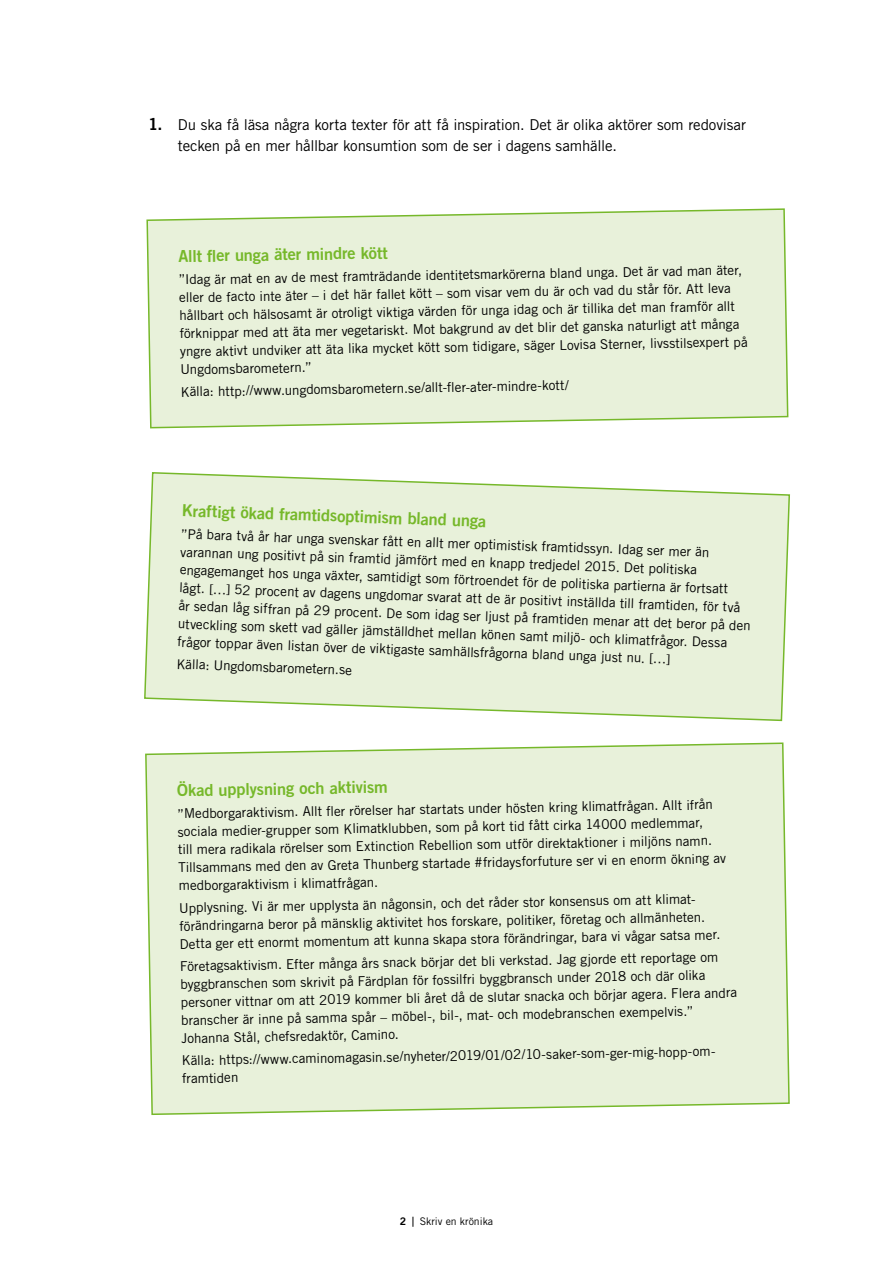
<style>
.page{position:relative;width:893px;height:1263px;background:#fff}
.page>*{position:absolute;margin:0;border:0;box-sizing:border-box;transform-origin:0 0}
.t1{font:16.5px "Trade Gothic LT Std Bd 2";color:#76b82a}
.t2{font:15px/21px "Trade Gothic LT Std";letter-spacing:-.01em;color:#000}
.Notis_-_Brödtext__P{font:13.5px/18px "Trade Gothic LT Std";color:#000}
.t3{font:10.5px "Trade Gothic LT Std";color:#000}
.t4{font:10.5px "Trade Gothic LT Std Bd 2";color:#000}
.s1{font-family:"Trade Gothic LT Std Bd 2";font-size:16.5px}
</style>
<div class="page">
<svg style="left:146px;top:208px;width:643px;height:221px;background:#e7f0d9"></svg>
<svg style="left:144px;top:472px;width:646px;height:250px;background:#e8f1da"></svg>
<div style="left:145px;top:742px;width:645px;height:373px;background:#e8f1da"></div>
<h3 class="t2" style="left:178px;top:114px;width:569px;text-indent:-30px"><span class="s1">1.</span> Du ska få läsa några korta texter för att få inspiration. Det är olika aktörer som redovisar tecken på en mer hållbar konsumtion som de ser i dagens samhälle.</h3>
<h4 class="t1" style="left:178px;top:246px;width:211px;rotate:-1deg">Allt fl er unga äter mindre kött</h4>
<p class="Notis_-_Brödtext__P" style="left:179px;top:270px;width:569px;rotate:-1deg">”Idag är mat en av de mest framträdande identitetsmarkörerna bland unga. Det är vad man äter, eller de facto inte äter – i det här fallet kött – som visar vem du är och vad du står för. Att leva hållbart och hälsosamt är otroligt viktiga värden för unga idag och är tillika det man framför allt förknippar med att äta mer vegetariskt. Mot bakgrund av det blir det ganska naturligt att många yngre aktivt undviker att äta lika mycket kött som tidigare, säger Lovisa Sterner, livsstilsexpert på Ungdomsbarometern.”</p>
<p class="Notis_-_Brödtext__P" style="left:181px;top:383px;width:390px;rotate:-1deg">Källa: http://www.ungdomsbarometern.se/allt-fl er-ater-mindre-kott/</p>
<h4 class="t1" style="left:182px;top:500px;width:306px;rotate:2deg">Kraftigt ökad framtidsoptimism bland unga</h4>
<p class="Notis_-_Brödtext__P" style="left:181px;top:524px;width:574px;rotate:2deg">”På bara två år har unga svenskar fått en allt mer optimistisk framtidssyn. Idag ser mer än varannan ung positivt på sin framtid jämfört med en knapp tredjedel 2015. Det politiska engagemanget hos unga växter, samtidigt som förtroendet för de politiska partierna är fortsatt lågt. […] 52 procent av dagens ungdomar svarat att de är positivt inställda till framtiden, för två år sedan låg siffran på 29 procent. De som idag ser ljust på framtiden menar att det beror på den utveckling som skett vad gäller jämställdhet mellan könen samt miljö- och klimatfrågor. Dessa frågor toppar även listan över de viktigaste samhällsfrågorna bland unga just nu. […]</p>
<p class="Notis_-_Brödtext__P" style="left:177px;top:655px;width:177px;rotate:2deg">Källa: Ungdomsbarometern.se</p>
<h4 class="t1" style="left:177px;top:780px;width:212px;rotate:-1deg">Ökad upplysning och aktivism</h4>
<p class="Notis_-_Brödtext__P" style="left:177px;top:804px;width:549px;rotate:-1deg">”Medborgaraktivism. Allt fl er rörelser har startats under hösten kring klimatfrågan. Allt ifrån sociala medier-grupper som Klimatklubben, som på kort tid fått cirka 14000 medlemmar,<br>till mera radikala rörelser som Extinction Rebellion som utför direktaktioner i miljöns namn.<br>Tillsammans med den av Greta Thunberg startade #fridaysforfuture ser vi en enorm ökning av medborgaraktivism i klimatfrågan.</p>
<p class="Notis_-_Brödtext__P" style="left:179px;top:899px;width:542px;rotate:-1deg">Upplysning. Vi är mer upplysta än någonsin, och det råder stor konsensus om att klimat&shy;förändringarna beror på mänsklig aktivitet hos forskare, politiker, företag och allmänheten.<br>Detta ger ett enormt momentum att kunna skapa stora förändringar, bara vi vågar satsa mer.</p>
<p class="Notis_-_Brödtext__P" style="left:180px;top:957px;width:558px;rotate:-1deg">Företagsaktivism. Efter många års snack börjar det bli verkstad. Jag gjorde ett reportage om byggbranschen som skrivit på Färdplan för fossilfri byggbransch under 2018 och där olika personer vittnar om att 2019 kommer bli året då de slutar snacka och börjar agera. Flera andra branscher är inne på samma spår – möbel-, bil-, mat- och modebranschen exempelvis.” Johanna Stål, chefsredaktör, Camino.</p>
<p class="Notis_-_Brödtext__P" style="left:182px;top:1051px;width:538px;rotate:-1deg">Källa: https://www.caminomagasin.se/nyheter/2019/01/02/10-saker-som-ger-mig-hopp-om&shy;framtiden</p>
<p class="t4" style="left:400px;top:1215px;width:8px">2</p>
<p class="t3" style="left:420px;top:1215px;width:75px">Skriv en krönika</p>
</div>
